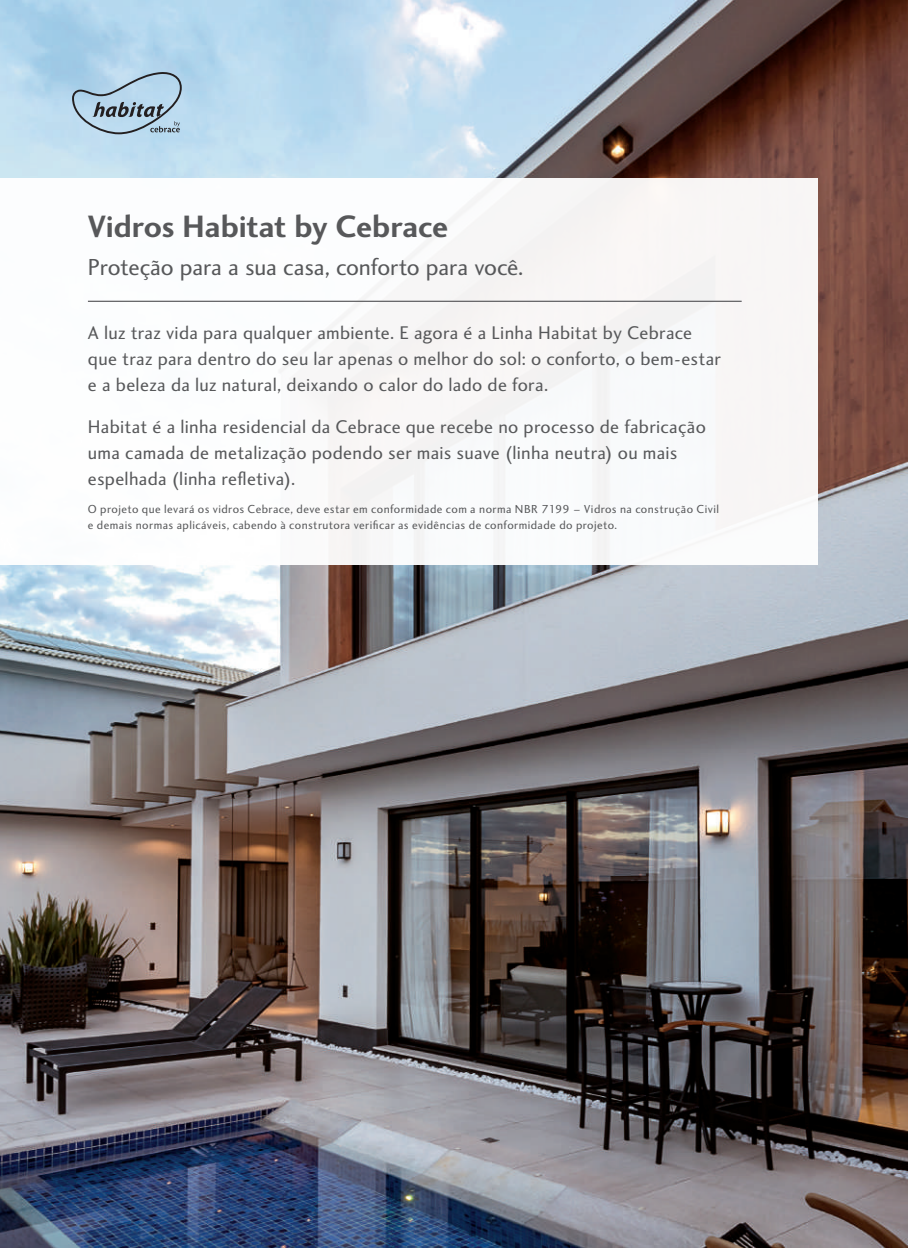
<style>
.page{position:relative;width:908px;height:1248px;background:#fff}
.page>*{position:absolute;margin:0;border:0;box-sizing:border-box;transform-origin:0 0}
.t1{font:700 32px "Charlotte Sans Std";color:#57585a}
.t2{font:24px "Charlotte Sans Std";letter-spacing:-.01em;color:#57585a}
.t3{font:19px/26px "Charlotte Sans Std";letter-spacing:.015em;color:#57585a}
.t4{font:12px/16px "Charlotte Sans Std";letter-spacing:.035em;color:#57585a}
</style>
<div class="page">
<img style="left:0;top:0;width:907px;height:1247px">
<div style="left:0;top:179px;width:817px;height:386px;background:#fff"></div>
<hr style="left:88px;top:301px;width:653px;height:1px;background:#5a5a5d">
<svg style="left:72px;top:71px;width:110px;height:63px;background:#a0bcce"></svg>
<h1 class="t1" style="left:88px;top:208px;width:361px">Vidros Habitat by Cebrace</h1>
<p class="t2" style="left:88px;top:254px;width:437px">Proteção para a sua casa, conforto para você.</p>
<p class="t3" style="left:88px;top:320px;width:634px">A luz traz vida para qualquer ambiente. E agora é a Linha Habitat by Cebrace que traz para dentro do seu lar apenas o melhor do sol: o conforto, o bem-estar e a beleza da luz natural, deixando o calor do lado de fora.</p>
<p class="t3" style="left:88px;top:414px;width:619px">Habitat é a linha residencial da Cebrace que recebe no processo de fabricação uma camada de metalização podendo ser mais suave (linha neutra) ou mais espelhada (linha refletiva).</p>
<p class="t4" style="left:88px;top:501px;width:632px">O projeto que levará os vidros Cebrace, deve estar em conformidade com a norma NBR 7199 – Vidros na construção Civil e demais normas aplicáveis, cabendo à construtora verificar as evidências de conformidade do projeto.</p>
</div>
